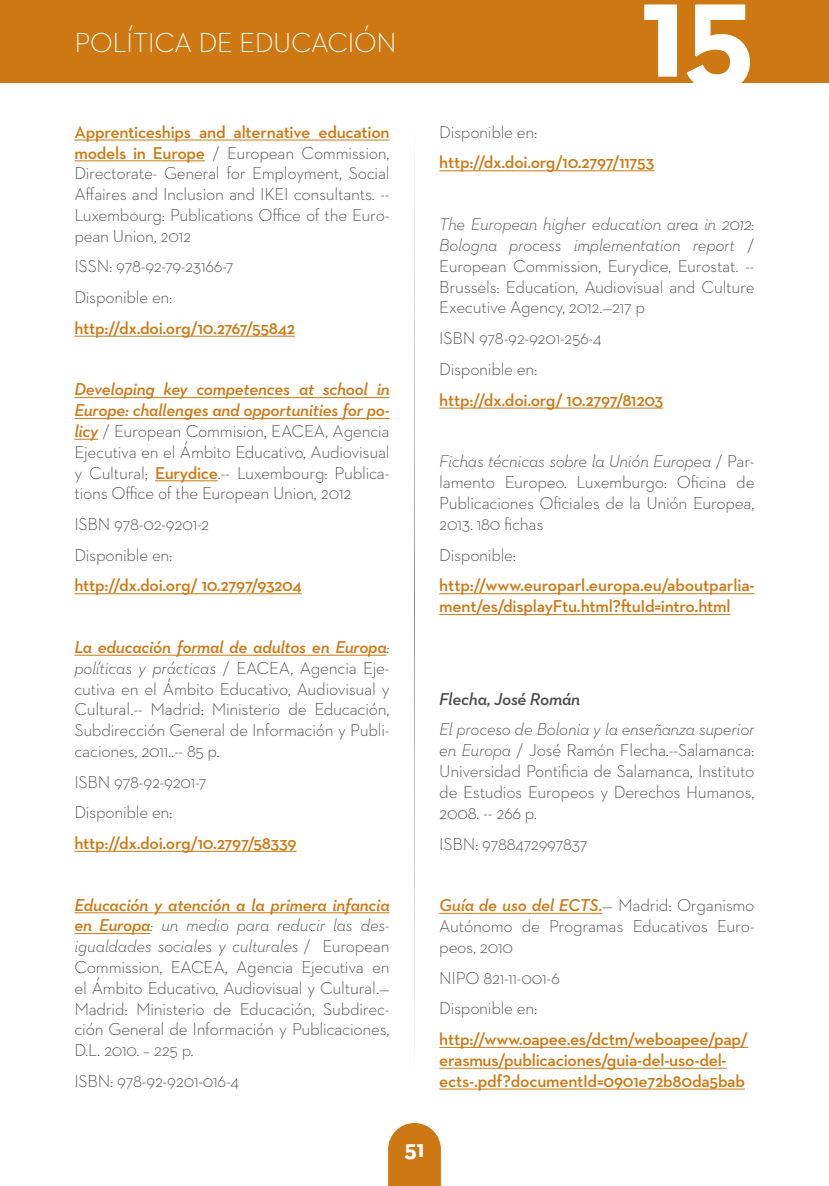
<style>
.page{position:relative;width:829px;height:1186px;background:#fff}
.page>*{position:absolute;margin:0;border:0;box-sizing:border-box;transform-origin:0 0}
.t1{font:700 138.25px "Neutraface 2 Text";color:#fff}
.t2{font:300 28px "Neutraface 2 Text";letter-spacing:-.015em;color:#fff}
.t3{font:700 24.5px "Neutraface 2 Text";color:#fff}
.t4{font:300 17.5px/20.8px "Neutraface 2 Text";letter-spacing:-.015em;color:#4b4b4d;text-align:justify}
.t5{font:600 17.5px/20.8px "Neutraface 2 Text";letter-spacing:-.015em;color:#ce7813}
.t6{font:italic 600 17.5px "Neutraface 2 Text";letter-spacing:-.02em;color:#4b4b4d}
.s1{font-weight:600;color:#ce7813}
.s2{font-weight:600;font-style:italic;color:#ce7813}
.s3{font-style:italic}
</style>
<div class="page">
<svg style="left:414px;top:170px;width:1px;height:864px"></svg>
<svg style="left:388px;top:1123px;width:53px;height:63px;background:#d28428"></svg>
<div style="left:0;top:0;width:828px;height:82px;background:#ce7813"></div>
<hr style="left:74px;top:140px;width:315px;height:1px;background:#ce7813">
<hr style="left:74px;top:160px;width:131px;height:1px;background:#ce7813">
<hr style="left:74px;top:336px;width:221px;height:1px;background:#ce7813">
<hr style="left:74px;top:397px;width:315px;height:1px;background:#ce7813">
<hr style="left:74px;top:418px;width:315px;height:1px;background:#ce7813">
<svg style="left:74px;top:439px;width:24px;height:1px"></svg>
<hr style="left:155px;top:480px;width:63px;height:1px;background:#ce7813">
<hr style="left:74px;top:593px;width:228px;height:1px;background:#ce7813">
<hr style="left:74px;top:655px;width:312px;height:1px;background:#ce7813">
<hr style="left:74px;top:851px;width:222px;height:1px;background:#ce7813">
<hr style="left:74px;top:912px;width:315px;height:1px;background:#ce7813">
<hr style="left:74px;top:933px;width:76px;height:1px;background:#ce7813">
<hr style="left:439px;top:170px;width:215px;height:1px;background:#ce7813">
<hr style="left:439px;top:408px;width:224px;height:1px;background:#ce7813">
<hr style="left:439px;top:593px;width:315px;height:1px;background:#ce7813">
<hr style="left:439px;top:614px;width:291px;height:1px;background:#ce7813">
<hr style="left:439px;top:913px;width:163px;height:1px;background:#ce7813">
<hr style="left:439px;top:1047px;width:309px;height:1px;background:#ce7813">
<hr style="left:439px;top:1068px;width:287px;height:1px;background:#ce7813">
<hr style="left:439px;top:1088px;width:306px;height:1px;background:#ce7813">
<h2 class="t2" style="left:74px;top:25px;width:324px">POLÍTICA DE EDUCACIÓN</h2>
<p class="t4" style="left:74px;top:121px;width:317px"><span class="s1">Apprenticeships and alternative education models in Europe</span> / European Commission, Directorate- General for Employment, Social Affaires and Inclusion and IKEI consultants. -- Luxembourg: Publications Office of the Euro&shy;pean Union, 2012</p>
<p class="t4" style="left:74px;top:251px;width:160px;line-height:30.6px">ISSN: 978-92-79-23166-7<br>Disponible en:</p>
<p class="t5" style="left:74px;top:317px;width:222px">http://dx.doi.org/10.2767/55842</p>
<p class="t4" style="left:74px;top:379px;width:317px"><span class="s2">Developing key competences at school in Europe: challenges and opportunities for po&shy;licy</span> / European Commision, EACEA, Agencia Ejecutiva en el Ámbito Educativo, Audiovisual y Cultural; <span class="s1">Eurydice</span>.-- Luxembourg: Publica&shy;tions Office of the European Union, 2012</p>
<p class="t4" style="left:74px;top:508px;width:136px;line-height:30.6px">ISBN 978-02-9201-2<br>Disponible en:</p>
<p class="t5" style="left:74px;top:575px;width:229px">http://dx.doi.org/ 10.2797/93204</p>
<p class="t4" style="left:74px;top:636px;width:317px"><span class="s2">La educación formal de adultos en Europa</span><span class="s3">: políticas y prácticas</span> / EACEA, Agencia Eje&shy;cutiva en el Ámbito Educativo, Audiovisual y Cultural.-- Madrid: Ministerio de Educación, Subdirección General de Información y Publi&shy;caciones, 2011..-- 85 p.</p>
<p class="t4" style="left:74px;top:766px;width:133px;line-height:30.8px">ISBN 978-92-9201-7<br>Disponible en:</p>
<p class="t5" style="left:74px;top:832px;width:224px">http://dx.doi.org/10.2797/58339</p>
<p class="t4" style="left:74px;top:894px;width:317px"><span class="s2">Educación y atención a la primera infancia en Europa</span><span class="s3">: un medio para reducir las des&shy;igualdades sociales y culturales</span> / European Commission, EACEA, Agencia Ejecutiva en el Ámbito Educativo, Audiovisual y Cultural.— Madrid: Ministerio de Educación, Subdirec&shy;ción General de Información y Publicaciones, D.L. 2010. – 225 p.</p>
<p class="t4" style="left:74px;top:1070px;width:166px">ISBN: 978-92-9201-016-4</p>
<h1 class="t1" style="left:640px;top:-59px;width:115px">15</h1>
<p class="t4" style="left:439px;top:121px;width:100px">Disponible en:</p>
<p class="t5" style="left:439px;top:152px;width:216px">http://dx.doi.org/10.2797/11753</p>
<p class="t4" style="left:439px;top:213px;width:317px"><span class="s3">The European higher education area in 2012:<br>Bologna process implementation report</span> / European Commission, Eurydice, Eurostat. -- Brussels: Education, Audiovisual and Culture Executive Agency, 2012.—217 p</p>
<p class="t4" style="left:439px;top:323px;width:164px;line-height:30.8px">ISBN 978-92-9201-256-4<br>Disponible en:</p>
<p class="t5" style="left:439px;top:389px;width:226px">http://dx.doi.org/ 10.2797/81203</p>
<p class="t4" style="left:439px;top:451px;width:317px"><span class="s3">Fichas técnicas sobre la Unión Europea</span> / Par&shy;lamento Europeo. Luxemburgo: Oficina de Publicaciones Oficiales de la Unión Europea, 2013. 180 fichas</p>
<p class="t4" style="left:439px;top:544px;width:78px">Disponible:</p>
<p class="t5" style="left:439px;top:575px;width:316px">http://www.europarl.europa.eu/aboutparlia&shy;ment/es/displayFtu.html?ftuId=intro.html</p>
<p class="t6" style="left:439px;top:687px;width:142px">Flecha, José Román</p>
<p class="t4" style="left:439px;top:719px;width:317px"><span class="s3">El proceso de Bolonia y la enseñanza superior en Europa</span> / José Ramón Flecha.--Salamanca:<br>Universidad Pontificia de Salamanca, Instituto de Estudios Europeos y Derechos Humanos, 2008. -- 266 p.</p>
<p class="t4" style="left:439px;top:833px;width:150px">ISBN: 9788472997837</p>
<p class="t4" style="left:439px;top:894px;width:317px"><span class="s2">Guía de uso del ECTS.</span>— Madrid: Organismo Autónomo de Programas Educativos Euro&shy;peos, 2010</p>
<p class="t4" style="left:439px;top:962px;width:122px;line-height:30.8px">NIPO 821-11-001-6<br>Disponible en:</p>
<p class="t5" style="left:439px;top:1028px;width:310px">http://www.oapee.es/dctm/weboapee/pap/ erasmus/publicaciones/guia-del-uso-del&shy;ects-.pdf?documentId=0901e72b80da5bab</p>
<h3 class="t3" style="left:404px;top:1133px;width:22px">51</h3>
</div>
